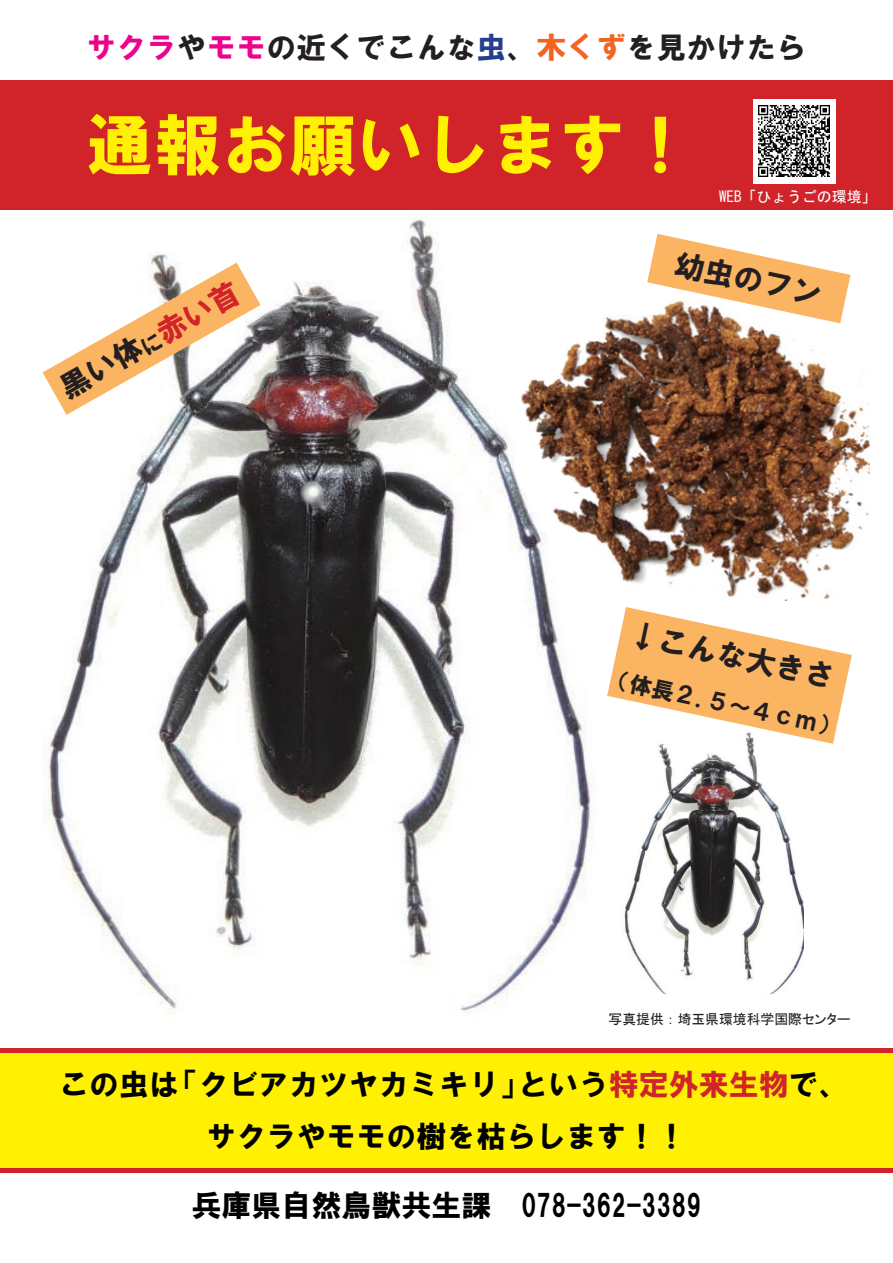
<style>
.page{position:relative;width:893px;height:1263px;background:#fff}
.page>*{position:absolute;margin:0;border:0;box-sizing:border-box;transform-origin:0 0}
.t1{font:67.5px "HGS Soei Kakugothic UB";color:#fff101}
.t2{font:30px/52.5px "HG Soei Kakugothic UB";color:#000;text-align:center}
.t3{font:30px "HG Soei Kakugothic UB";color:#231f20}
.t4{font:22.5px "HG Soei Kakugothic UB";color:#231f20}
.t5{font:15px "MS Gothic";color:#fff}
.t6{font:13.8px "MS P Gothic";color:#231f20}
.s1{color:#ed028c}
.s2{color:#253f8e}
.s3{color:#f36421}
.s4{color:#d1232a}
</style>
<div class="page">
<div style="left:0;top:80px;width:893px;height:129px;background:#d1232a"></div>
<div style="left:0;top:1052px;width:893px;height:116px;background:#fff101"></div>
<div style="left:753px;top:99px;width:82px;height:85px;background:#fff"></div>
<img style="left:623px;top:744px;width:181px;height:250px">
<img style="left:43px;top:219px;width:551px;height:794px">
<div style="left:0;top:1047px;width:893px;height:5px;background:#d1232a"></div>
<img style="left:516px;top:293px;width:353px;height:307px">
<svg style="left:647px;top:234px;width:203px;height:89px"></svg>
<svg style="left:607px;top:607px;width:245px;height:137px"></svg>
<div style="left:0;top:1168px;width:893px;height:5px;background:#d1232a"></div>
<img style="left:759px;top:106px;width:71px;height:71px">
<svg style="left:43px;top:263px;width:218px;height:152px"></svg>
<p class="t3" style="left:86px;top:32px;width:722px"><span class="s1">サクラ</span>や<span class="s1">モモ</span>の近くでこんな<span class="s2">虫</span>、<span class="s3">木くず</span>を見かけたら</p>
<h1 class="t1" style="left:86px;top:111px;width:609px">通報お願いします！</h1>
<p class="t5" style="left:719px;top:189px;width:159px">WEB「ひょうごの環境」</p>
<p class="t3" style="left:679px;top:248px;width:152px;rotate:12deg">幼虫のフン</p>
<p class="t3" style="left:632px;top:618px;width:212px;rotate:12deg">↓こんな大きさ</p>
<p class="t4" style="left:611px;top:667px;width:238px;rotate:12deg">（体長２．５～４ｃｍ）</p>
<p class="t6" style="left:609px;top:1012px;width:243px">写真提供：埼玉県環境科学国際センター</p>
<p class="t2" style="left:59px;top:1058px;width:791px">この虫は「クビアカツヤカミキリ」という<span class="s4">特定外来生物</span>で、サクラやモモの樹を枯らします！！</p>
<p class="t2" style="left:191px;top:1179px;width:512px">兵庫県自然鳥獣共生課　078-362-3389</p>
</div>
